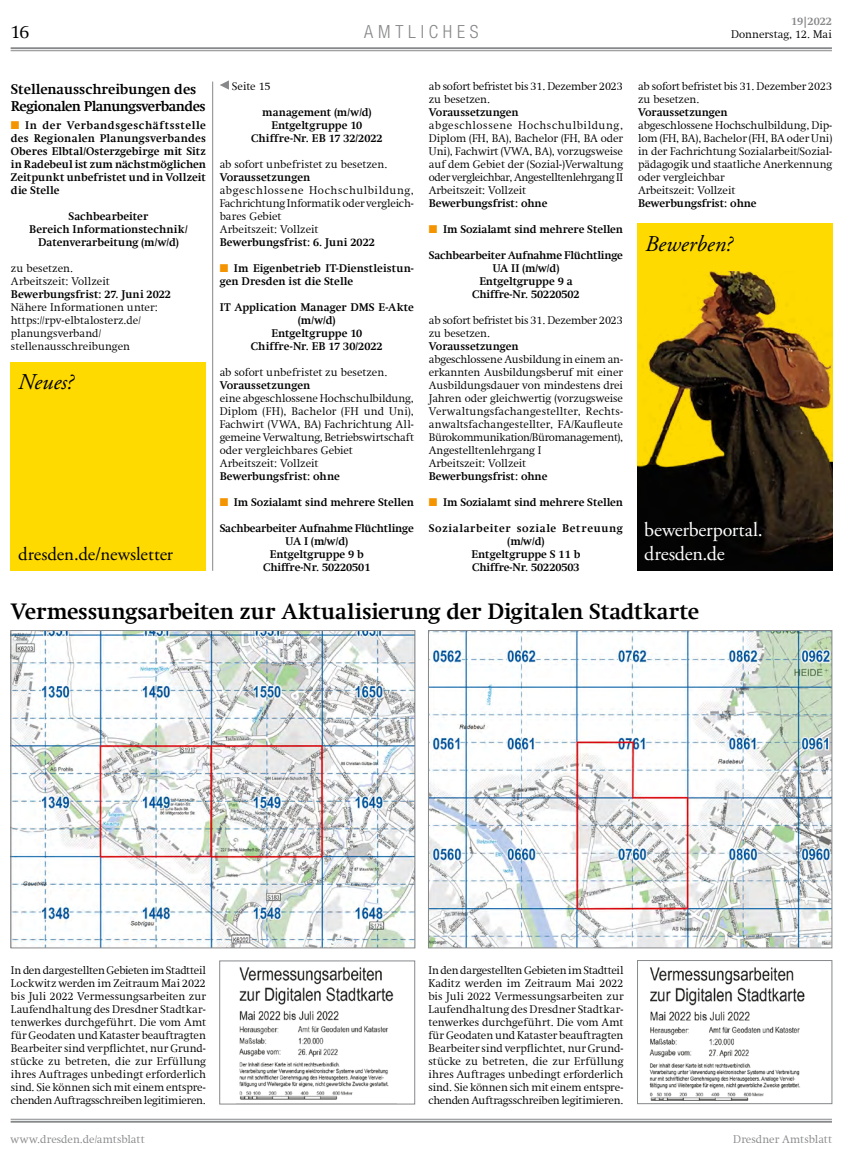
<style>
.page{position:relative;width:844px;height:1159px;background:#fff}
.page>*{position:absolute;margin:0;border:0;box-sizing:border-box;transform-origin:0 0}
.Über-3spaltig{font:700 22.5px "Swift Com";letter-spacing:-.005em;color:#000}
.Über-2spaltig{font:italic 22.5px "Adobe Garamond Pro";color:#000}
.Über-2spaltig-2{font:20px/24px "Adobe Garamond Pro";letter-spacing:-.01em;color:#fff}
.Über-2spaltig-3{font:18.75px "Adobe Garamond Pro";letter-spacing:-.005em;color:#000}
.t1{font:300 18.75px "Swift Com";color:#000}
.t2{font:300 condensed 18.12px "Helvetica Neue";letter-spacing:.265em;color:#87888a}
.Über-1spaltig{font:700 14.38px/16.9px "Swift Com";letter-spacing:-.035em;color:#000}
.Fliesstext{font:300 11.25px/13px "Swift Com";letter-spacing:-.005em;color:#000;text-align:justify}
.Stellen-mittig{font:700 11.25px/13px "Swift Com";letter-spacing:-.005em;color:#000;text-align:center}
.Fliesstext_bold{font:700 11.25px "Swift Com";letter-spacing:-.005em;color:#000}
.t3{font:300 11.25px "Swift Com";letter-spacing:.005em;color:#87888a}
.Stellen-mittig-2{font:700 11.25px/13px "Swift Com";letter-spacing:.055em;color:#000;text-align:center}
.t4{font:700 11.25px "Swift Com";letter-spacing:-.005em;color:#87888a}
.s1{color:#f39400}
</style>
<div class="page">
<hr style="left:11px;top:50px;width:820px;height:1px;background:#87888a">
<hr style="left:11px;top:47px;width:820px;height:2px;background:#87888a">
<hr style="left:11px;top:1119px;width:820px;height:1px;background:#87888a">
<hr style="left:11px;top:1120px;width:820px;height:2px;background:#87888a">
<img style="left:13px;top:632px;width:400px;height:314px">
<div style="left:11px;top:630px;width:404px;height:318px;border:1px solid #87888a"></div>
<img style="left:430px;top:632px;width:400px;height:314px">
<div style="left:428px;top:630px;width:404px;height:318px;border:1px solid #87888a"></div>
<img style="left:239px;top:967px;width:155px;height:133px">
<div style="left:219px;top:960px;width:196px;height:144px;border:1px solid #87888a"></div>
<img style="left:649px;top:967px;width:156px;height:134px">
<div style="left:637px;top:960px;width:195px;height:144px;border:1px solid #87888a"></div>
<svg style="left:220px;top:80px;width:9px;height:10px"></svg>
<hr style="left:212px;top:82px;width:1px;height:489px;background:#87888a">
<div style="left:11px;top:363px;width:195px;height:208px;background:#feda00"></div>
<div style="left:637px;top:223px;width:195px;height:348px;background:#feda00"></div>
<img style="left:637px;top:272px;width:195px;height:298px">
<h3 class="t1" style="left:11px;top:21px;width:20px">16</h3>
<h3 class="t2" style="left:364px;top:21px;width:116px">AMTLICHES</h3>
<p class="t4" style="left:790px;top:14px;width:42px">19|2022</p>
<p class="Fliesstext" style="left:731px;top:27px;width:102px">Donnerstag, 12. Mai</p>
<p class="Über-1spaltig" style="left:11px;top:81px;width:196px">Stellenausschreibungen des<br>Regionalen Planungsverbandes</p>
<p class="Stellen-mittig" style="left:11px;top:118px;width:196px;text-align:justify"><span class="s1">■</span> In der Verbandsgeschäftsstelle des Regionalen Planungsverbandes Oberes Elbtal/Osterzgebirge mit Sitz in Radebeul ist zum nächstmöglichen Zeitpunkt unbefristet und in Vollzeit die Stelle</p>
<p class="Stellen-mittig" style="left:69px;top:209px;width:81px">Sachbearbeiter</p>
<p class="Stellen-mittig" style="left:29px;top:222px;width:160px">Bereich Informationstechnik/</p>
<p class="Stellen-mittig" style="left:38px;top:235px;width:142px">Datenverarbeitung (m/w/d)</p>
<p class="Fliesstext" style="left:11px;top:261px;width:64px">zu besetzen.</p>
<p class="Fliesstext" style="left:11px;top:274px;width:100px">Arbeitszeit: Vollzeit</p>
<p class="Fliesstext_bold" style="left:11px;top:287px;width:161px">Bewerbungsfrist: 27. Juni 2022</p>
<p class="Fliesstext" style="left:11px;top:300px;width:148px">Nähere Informationen unter:</p>
<p class="Fliesstext" style="left:11px;top:313px;width:131px">https://rpv-elbtalosterz.de/</p>
<p class="Fliesstext" style="left:11px;top:326px;width:92px">planungsverband/</p>
<p class="Fliesstext" style="left:11px;top:339px;width:121px">stellenausschreibungen</p>
<p class="Über-2spaltig" style="left:18px;top:369px;width:57px">Neues?</p>
<p class="Über-2spaltig-3" style="left:18px;top:543px;width:157px">dresden.de/newsletter</p>
<p class="Fliesstext" style="left:232px;top:79px;width:40px">Seite 15</p>
<p class="Stellen-mittig" style="left:262px;top:105px;width:111px">management (m/w/d)</p>
<p class="Stellen-mittig" style="left:271px;top:118px;width:92px">Entgeltgruppe 10</p>
<p class="Stellen-mittig" style="left:251px;top:131px;width:133px">Chiffre-Nr. EB 17 32/2022</p>
<p class="Fliesstext" style="left:220px;top:157px;width:169px">ab sofort unbefristet zu besetzen.</p>
<p class="Fliesstext_bold" style="left:220px;top:170px;width:92px">Voraussetzungen</p>
<p class="Fliesstext" style="left:220px;top:183px;width:196px">abgeschlossene Hochschulbildung, Fachrichtung Informatik oder vergleich&shy;bares Gebiet</p>
<p class="Fliesstext" style="left:220px;top:222px;width:100px">Arbeitszeit: Vollzeit</p>
<p class="Fliesstext_bold" style="left:220px;top:235px;width:156px">Bewerbungsfrist: 6. Juni 2022</p>
<p class="Stellen-mittig" style="left:220px;top:261px;width:196px;text-align:left"><span class="s1">■</span> Im Eigenbetrieb IT-Dienstleistun&shy;gen Dresden ist die Stelle</p>
<p class="Stellen-mittig" style="left:220px;top:300px;width:196px">IT Application Manager DMS E-Akte (m/w/d)</p>
<p class="Stellen-mittig" style="left:271px;top:326px;width:92px">Entgeltgruppe 10</p>
<p class="Stellen-mittig" style="left:251px;top:339px;width:133px">Chiffre-Nr. EB 17 30/2022</p>
<p class="Fliesstext" style="left:220px;top:365px;width:169px">ab sofort unbefristet zu besetzen.</p>
<p class="Fliesstext_bold" style="left:220px;top:378px;width:92px">Voraussetzungen</p>
<p class="Fliesstext" style="left:220px;top:391px;width:196px">eine abgeschlossene Hochschulbildung, Diplom (FH), Bachelor (FH und Uni), Fachwirt (VWA, BA) Fachrichtung All&shy;gemeine Verwaltung, Betriebswirtschaft oder vergleichbares Gebiet</p>
<p class="Fliesstext" style="left:220px;top:456px;width:100px">Arbeitszeit: Vollzeit</p>
<p class="Fliesstext_bold" style="left:220px;top:469px;width:121px">Bewerbungsfrist: ohne</p>
<p class="Stellen-mittig" style="left:220px;top:495px;width:196px"><span class="s1">■</span> Im Sozialamt sind mehrere Stellen</p>
<p class="Stellen-mittig" style="left:220px;top:521px;width:195px">Sachbearbeiter Aufnahme Flüchtlinge<br>UA I (m/w/d)</p>
<p class="Stellen-mittig" style="left:270px;top:547px;width:96px">Entgeltgruppe 9 b</p>
<p class="Stellen-mittig" style="left:263px;top:560px;width:109px">Chiffre-Nr. 50220501</p>
<p class="Fliesstext" style="left:429px;top:79px;width:195px">ab sofort befristet bis 31. Dezember 2023 zu besetzen.</p>
<p class="Fliesstext_bold" style="left:429px;top:105px;width:91px">Voraussetzungen</p>
<p class="Fliesstext" style="left:429px;top:118px;width:196px">abgeschlossene Hochschulbildung, Diplom (FH, BA), Bachelor (FH, BA oder Uni), Fachwirt (VWA, BA), vorzugsweise auf dem Gebiet der (Sozial-)Verwaltung oder vergleichbar, Angestelltenlehrgang II</p>
<p class="Fliesstext" style="left:429px;top:183px;width:99px">Arbeitszeit: Vollzeit</p>
<p class="Fliesstext_bold" style="left:429px;top:196px;width:120px">Bewerbungsfrist: ohne</p>
<p class="Stellen-mittig" style="left:429px;top:222px;width:196px"><span class="s1">■</span> Im Sozialamt sind mehrere Stellen</p>
<p class="Stellen-mittig" style="left:429px;top:248px;width:195px">Sachbearbeiter Aufnahme Flüchtlinge<br>UA II (m/w/d)</p>
<p class="Stellen-mittig" style="left:479px;top:274px;width:95px">Entgeltgruppe 9 a</p>
<p class="Stellen-mittig" style="left:472px;top:287px;width:109px">Chiffre-Nr. 50220502</p>
<p class="Fliesstext" style="left:429px;top:313px;width:195px">ab sofort befristet bis 31. Dezember 2023 zu besetzen.</p>
<p class="Fliesstext_bold" style="left:429px;top:339px;width:91px">Voraussetzungen</p>
<p class="Fliesstext" style="left:429px;top:352px;width:196px">abgeschlossene Ausbildung in einem an&shy;erkannten Ausbildungsberuf mit einer Ausbildungsdauer von mindestens drei Jahren oder gleichwertig (vorzugsweise Verwaltungsfachangestellter, Rechts&shy;anwaltsfachangestellter, FA/Kaufleute Bürokommunikation/Büromanagement), Angestelltenlehrgang I</p>
<p class="Fliesstext" style="left:429px;top:456px;width:99px">Arbeitszeit: Vollzeit</p>
<p class="Fliesstext_bold" style="left:429px;top:469px;width:120px">Bewerbungsfrist: ohne</p>
<p class="Stellen-mittig" style="left:429px;top:495px;width:196px"><span class="s1">■</span> Im Sozialamt sind mehrere Stellen</p>
<p class="Stellen-mittig-2" style="left:429px;top:521px;width:196px">Sozialarbeiter soziale Betreuung (m/w/d)</p>
<p class="Stellen-mittig" style="left:471px;top:547px;width:110px">Entgeltgruppe S 11 b</p>
<p class="Stellen-mittig" style="left:472px;top:560px;width:109px">Chiffre-Nr. 50220503</p>
<p class="Fliesstext" style="left:638px;top:79px;width:195px">ab sofort befristet bis 31. Dezember 2023 zu besetzen.</p>
<p class="Fliesstext_bold" style="left:638px;top:105px;width:91px">Voraussetzungen</p>
<p class="Fliesstext" style="left:638px;top:118px;width:196px">abgeschlossene Hochschulbildung, Dip&shy;lom (FH, BA), Bachelor (FH, BA oder Uni) in der Fachrichtung Sozialarbeit/Sozial&shy;pädagogik und staatliche Anerkennung oder vergleichbar</p>
<p class="Fliesstext" style="left:638px;top:183px;width:99px">Arbeitszeit: Vollzeit</p>
<p class="Fliesstext_bold" style="left:638px;top:196px;width:120px">Bewerbungsfrist: ohne</p>
<p class="Über-2spaltig" style="left:644px;top:231px;width:89px">Bewerben?</p>
<p class="Über-2spaltig-2" style="left:644px;top:518px;width:120px">bewerberportal. dresden.de</p>
<p class="Über-3spaltig" style="left:11px;top:598px;width:689px">Vermessungsarbeiten zur Aktualisierung der Digitalen Stadtkarte</p>
<p class="Fliesstext" style="left:11px;top:963px;width:196px">In den dargestellten Gebieten im Stadtteil Lockwitz werden im Zeitraum Mai 2022 bis Juli 2022 Vermessungsarbeiten zur Laufendhaltung des Dresdner Stadtkar&shy;tenwerkes durchgeführt. Die vom Amt für Geodaten und Kataster beauftragten Bearbeiter sind verpflichtet, nur Grund&shy;stücke zu betreten, die zur Erfüllung ihres Auftrages unbedingt erforderlich sind. Sie können sich mit einem entspre&shy;chenden Auftragsschreiben legitimieren.</p>
<p class="Fliesstext" style="left:428px;top:963px;width:196px">In den dargestellten Gebieten im Stadtteil Kaditz werden im Zeitraum Mai 2022 bis Juli 2022 Vermessungsarbeiten zur Laufendhaltung des Dresdner Stadtkar&shy;tenwerkes durchgeführt. Die vom Amt für Geodaten und Kataster beauftragten Bearbeiter sind verpflichtet, nur Grund&shy;stücke zu betreten, die zur Erfüllung ihres Auftrages unbedingt erforderlich sind. Sie können sich mit einem entspre&shy;chenden Auftragsschreiben legitimieren.</p>
<p class="t3" style="left:11px;top:1132px;width:135px">www.dresden.de/amtsblatt</p>
<p class="t3" style="left:733px;top:1132px;width:100px">Dresdner Amtsblatt</p>
</div>
